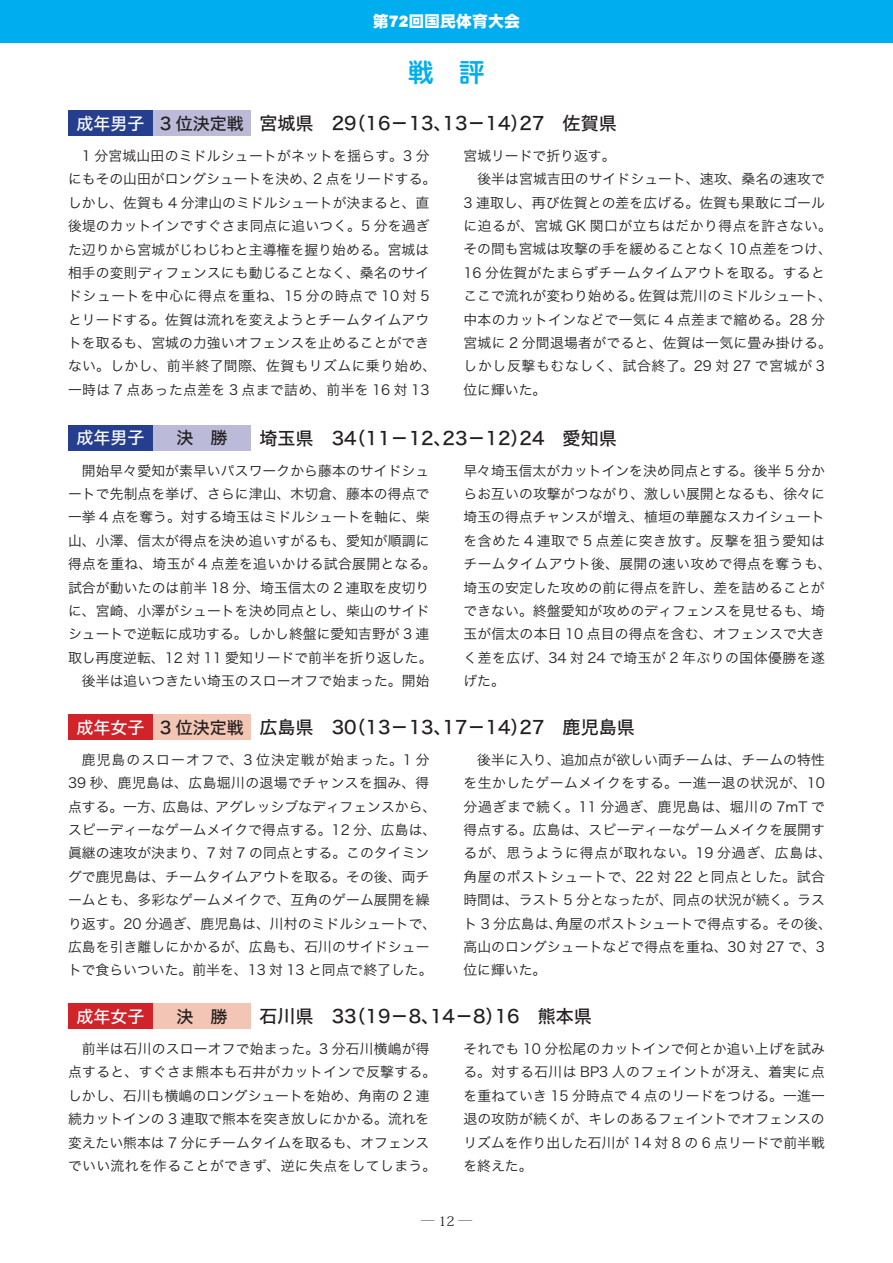
<style>
.page{position:relative;width:893px;height:1263px;background:#fff}
.page>*{position:absolute;margin:0;border:0;box-sizing:border-box;transform-origin:0 0}
.t1{font:25.5px "Hira Maru Std W6";color:#00aeef}
.t2{font:18px "Hira Kaku Std W5";color:#231f20}
.t3{font:16.95px "Hira Kaku Std W5";color:#fff}
.t4{font:16.95px "Hira Kaku Std W5";color:#231f20}
.t5{font:15.9px "DHP Gothic EB WIN RKSJ H";color:#fff}
.t6{font:13.8px/23.4px "Hira Kaku Std W3";letter-spacing:.005em;color:#231f20;text-align:center}
.t7{font:13.8px "Hira Kaku Std W3";letter-spacing:.025em;color:#231f20}
.t8{font:13.8px "Hira Kaku Std W3";letter-spacing:.035em;color:#231f20}
.t9{font:13.8px "Hira Kaku Std W3";letter-spacing:.05em;color:#231f20}
.t10{font:13.8px "Koz Min Pro";color:#231f20}
.s1{font-size:16.95px;color:#fff}
.s2{font-size:16.95px}
.s3{font-size:13.35px}
</style>
<div class="page">
<div style="left:0;top:0;width:893px;height:43px;background:#00aeef"></div>
<div style="left:68px;top:111px;width:85px;height:25px;background:#253f8e"></div>
<div style="left:153px;top:111px;width:98px;height:25px;background:#bbbbd9"></div>
<div style="left:68px;top:425px;width:85px;height:26px;background:#253f8e"></div>
<div style="left:153px;top:425px;width:98px;height:26px;background:#bbbbd9"></div>
<div style="left:68px;top:714px;width:85px;height:26px;background:#d1232a"></div>
<div style="left:153px;top:714px;width:98px;height:26px;background:#f2c5b4"></div>
<div style="left:68px;top:1003px;width:85px;height:26px;background:#d1232a"></div>
<div style="left:153px;top:1003px;width:98px;height:26px;background:#f2c5b4"></div>
<p class="t5" style="left:373px;top:13px;width:149px">第72回国民体育大会</p>
<h1 class="t1" style="left:408px;top:53px;width:78px">戦　評</h1>
<h2 class="t2" style="left:77px;top:110px;width:542px"><span class="s1">成年男子</span> <span class="s2">3 位決定戦</span> 宮城県　29（16－13、13－14）27　佐賀県</h2>
<p class="t6" style="left:68px;top:144px;width:370px">1 分宮城山田のミドルシュートがネットを揺らす。3 分<br>にもその山田がロングシュートを決め、2 点をリードする。しかし、佐賀も 4 分津山のミドルシュートが決まると、直後堤のカットインですぐさま同点に追いつく。5 分を過ぎた辺りから宮城がじわじわと主導権を握り始める。宮城は相手の変則ディフェンスにも動じることなく、桑名のサイドシュートを中心に得点を重ね、15 分の時点で 10 対 5とリードする。佐賀は流れを変えようとチームタイムアウトを取るも、宮城の力強いオフェンスを止めることができない。しかし、前半終了間際、佐賀もリズムに乗り始め、一時は 7 点あった点差を 3 点まで詰め、前半を 16 対 13</p>
<p class="t6" style="left:463px;top:144px;width:154px">宮城リードで折り返す。</p>
<p class="t6" style="left:477px;top:167px;width:349px">後半は宮城吉田のサイドシュート、速攻、桑名の速攻で</p>
<p class="t6" style="left:463px;top:191px;width:363px">3 連取し、再び佐賀との差を広げる。佐賀も果敢にゴール</p>
<p class="t8" style="left:463px;top:215px;width:370px">に迫るが、宮城 GK 関口が立ちはだかり得点を許さない。</p>
<p class="t6" style="left:463px;top:237px;width:370px">その間も宮城は攻撃の手を緩めることなく 10 点差をつけ、</p>
<p class="t7" style="left:463px;top:262px;width:363px">16 分佐賀がたまらずチームタイムアウトを取る。すると</p>
<p class="t6" style="left:463px;top:284px;width:370px">ここで流れが変わり始める。佐賀は荒川のミドルシュート、</p>
<p class="t6" style="left:463px;top:308px;width:363px">中本のカットインなどで一気に 4 点差まで縮める。28 分</p>
<p class="t7" style="left:463px;top:332px;width:370px">宮城に 2 分間退場者がでると、佐賀は一気に畳み掛ける。</p>
<p class="t9" style="left:463px;top:356px;width:363px">しかし反撃もむなしく、試合終了。29 対 27 で宮城が 3</p>
<p class="t6" style="left:463px;top:378px;width:84px">位に輝いた。</p>
<p class="t3" style="left:77px;top:425px;width:70px">成年男子</p>
<p class="t4" style="left:176px;top:425px;width:53px">決　勝</p>
<h2 class="t2" style="left:259px;top:424px;width:359px">埼玉県　34（11－12、23－12）24　愛知県</h2>
<p class="t6" style="left:68px;top:459px;width:370px">開始早々愛知が素早いパスワークから藤本のサイドシュ<br>ートで先制点を挙げ、さらに津山、木切倉、藤本の得点で一挙 4 点を奪う。対する埼玉はミドルシュートを軸に、柴山、小澤、信太が得点を決め追いすがるも、愛知が順調に得点を重ね、埼玉が 4 点差を追いかける試合展開となる。試合が動いたのは前半 18 分、埼玉信太の 2 連取を皮切りに、宮崎、小澤がシュートを決め同点とし、柴山のサイドシュートで逆転に成功する。しかし終盤に愛知吉野が 3 連取し再度逆転、12 対 11 愛知リードで前半を折り返した。後半は追いつきたい埼玉のスローオフで始まった。開始</p>
<p class="t6" style="left:463px;top:459px;width:370px;text-align:left">早々埼玉信太がカットインを決め同点とする。後半 5 分からお互いの攻撃がつながり、激しい展開となるも、徐々に埼玉の得点チャンスが増え、植垣の華麗なスカイシュートを含めた 4 連取で 5 点差に突き放す。反撃を狙う愛知はチームタイムアウト後、展開の速い攻めで得点を奪うも、埼玉の安定した攻めの前に得点を許し、差を詰めることができない。終盤愛知が攻めのディフェンスを見せるも、埼玉が信太の本日 10 点目の得点を含む、オフェンスで大きく差を広げ、34 対 24 で埼玉が 2 年ぶりの国体優勝を遂げた。</p>
<h2 class="t2" style="left:77px;top:713px;width:560px"><span class="s1">成年女子</span> <span class="s2">3 位決定戦</span> 広島県　30（13－13、17－14）27　鹿児島県</h2>
<p class="t6" style="left:68px;top:748px;width:370px">鹿児島のスローオフで、3 位決定戦が始まった。1 分<br>39 秒、鹿児島は、広島堀川の退場でチャンスを掴み、得点する。一方、広島は、アグレッシブなディフェンスから、スピーディーなゲームメイクで得点する。12 分、広島は、眞継の速攻が決まり、7 対 7 の同点とする。このタイミングで鹿児島は、チームタイムアウトを取る。その後、両チームとも、多彩なゲームメイクで、互角のゲーム展開を繰り返す。20 分過ぎ、鹿児島は、川村のミドルシュートで、広島を引き離しにかかるが、広島も、石川のサイドシュートで食らいついた。前半を、13 対 13 と同点で終了した。</p>
<p class="t6" style="left:463px;top:748px;width:370px;text-align:left;text-indent:14px">後半に入り、追加点が欲しい両チームは、チームの特性を生かしたゲームメイクをする。一進一退の状況が、10分過ぎまで続く。11 分過ぎ、鹿児島は、堀川の 7mT で得点する。広島は、スピーディーなゲームメイクを展開するが、思うように得点が取れない。19 分過ぎ、広島は、角屋のポストシュートで、22 対 22 と同点とした。試合時間は、ラスト 5 分となったが、同点の状況が続く。ラスト 3 分広島は、角屋のポストシュートで得点する。その後、高山のロングシュートなどで得点を重ね、30 対 27 で、3位に輝いた。</p>
<p class="t3" style="left:77px;top:1003px;width:70px">成年女子</p>
<p class="t4" style="left:176px;top:1003px;width:53px">決　勝</p>
<h2 class="t2" style="left:259px;top:1003px;width:334px">石川県　33（19－8、14－8）16　熊本県</h2>
<p class="t6" style="left:68px;top:1037px;width:370px">前半は石川のスローオフで始まった。3 分石川横嶋が得<br>点すると、すぐさま熊本も石井がカットインで反撃する。しかし、石川も横嶋のロングシュートを始め、角南の 2 連続カットインの 3 連取で熊本を突き放しにかかる。流れを変えたい熊本は 7 分にチームタイムを取るも、オフェンスでいい流れを作ることができず、逆に失点をしてしまう。</p>
<p class="t6" style="left:463px;top:1037px;width:363px;text-align:justify">それでも 10 分松尾のカットインで何とか追い上げを試みる。対する石川は BP3 人のフェイントが冴え、着実に点を重ねていき 15 分時点で 4 点のリードをつける。一進一退の攻防が続くが、キレのあるフェイントでオフェンスのリズムを作り出した石川が 14 対 8 の 6 点リードで前半戦を終えた。</p>
<p class="t10" style="left:421px;top:1211px;width:53px">― <span class="s3">12</span> ―</p>
</div>
